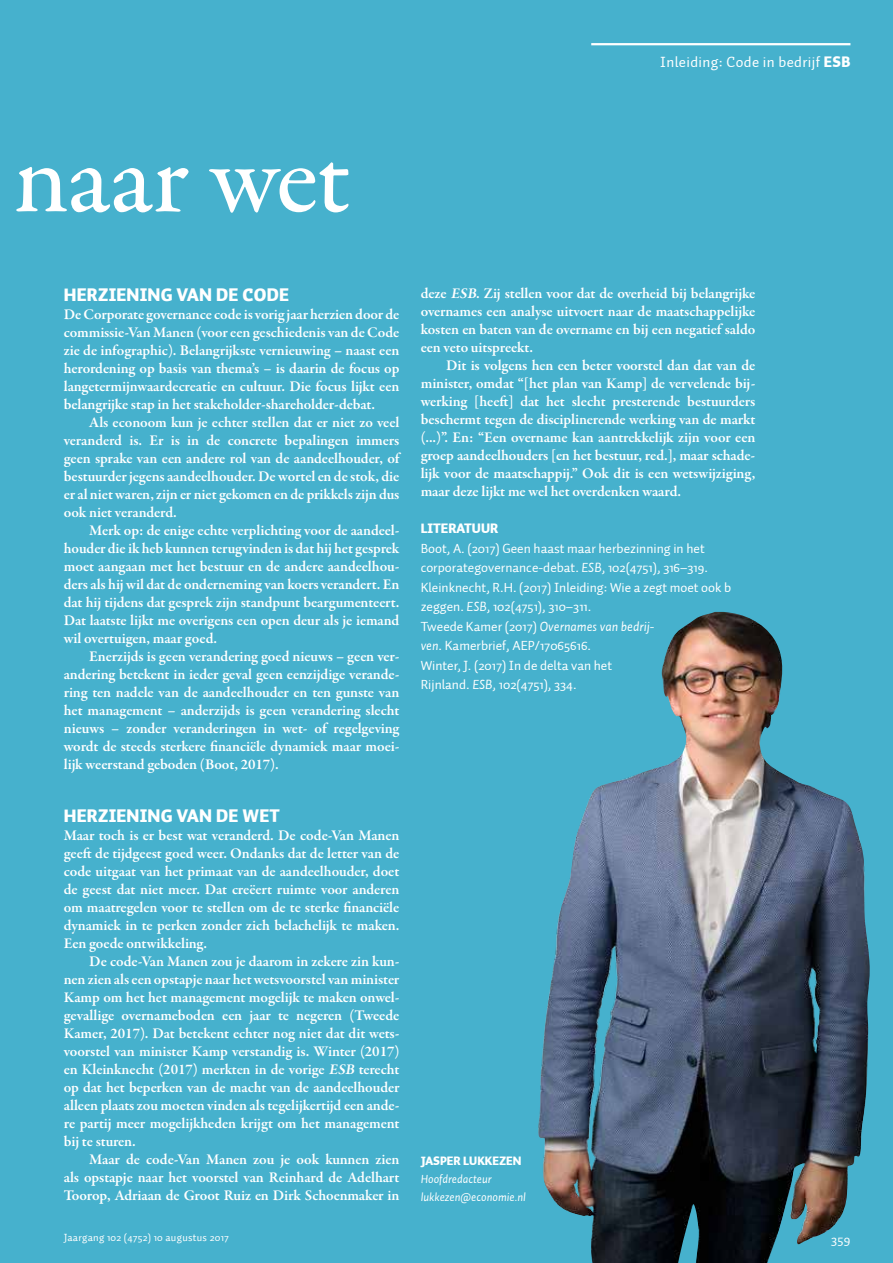
<style>
.page{position:relative;width:893px;height:1263px;background:#46b1cd}
.page>*{position:absolute;margin:0;border:0;box-sizing:border-box;transform-origin:0 0}
.t1{font:500 106.5px "Garamond Premr Pro";letter-spacing:-.02em;color:#fff}
.t2{font:900 18px "Auto 1";letter-spacing:.01em;color:#fff}
.t3{font:600 15px "Garamond Premr Pro";letter-spacing:-.01em;color:#fff}
.t4{font:15px "Auto 1";letter-spacing:.025em;color:#fff}
.t5{font:13.5px/19.5px "Auto 1";color:#fff}
.t6{font:italic 12px/18px "Auto 1";color:#fff}
.t7{font:10.5px "Auto 1";letter-spacing:.025em;color:#fff}
.s1{font-weight:900}
.s2{font-style:italic}
.s3{font-weight:900;font-style:normal}
</style>
<div class="page">
<hr style="left:591px;top:43px;width:259px;height:2px;background:#fff">
<img style="left:538px;top:612px;width:332px;height:651px">
<p class="t4" style="left:660px;top:53px;width:192px">Inleiding: Code in bedrijf <span class="s1">ESB</span></p>
<p class="t1" style="left:13px;top:113px;width:339px">naar wet</p>
<p class="t2" style="left:64px;top:283px;width:227px">HERZIENING VAN DE CODE</p>
<p class="t3" style="left:64px;top:305px;width:337px">De Corporate governance code is vorig jaar herzien door de</p>
<p class="t3" style="left:64px;top:323px;width:337px">commissie-Van Manen (voor een geschiedenis van de Code</p>
<p class="t3" style="left:64px;top:341px;width:337px">zie de infographic). Belangrijkste vernieuwing – naast een</p>
<p class="t3" style="left:64px;top:359px;width:337px">herordening op basis van thema’s – is daarin de focus op</p>
<p class="t3" style="left:64px;top:377px;width:337px">langetermijnwaardecreatie en cultuur. Die focus lijkt een</p>
<p class="t3" style="left:64px;top:395px;width:313px">belangrijke stap in het stakeholder-shareholder-debat.</p>
<p class="t3" style="left:89px;top:413px;width:312px">Als econoom kun je echter stellen dat er niet zo veel</p>
<p class="t3" style="left:64px;top:431px;width:337px">veranderd is. Er is in de concrete bepalingen immers</p>
<p class="t3" style="left:64px;top:449px;width:337px">geen sprake van een andere rol van de aandeelhouder, of</p>
<p class="t3" style="left:64px;top:467px;width:337px">bestuurder jegens aandeelhouder. De wortel en de stok, die</p>
<p class="t3" style="left:64px;top:485px;width:337px">er al niet waren, zijn er niet gekomen en de prikkels zijn dus</p>
<p class="t3" style="left:64px;top:503px;width:115px">ook niet veranderd.</p>
<p class="t3" style="left:89px;top:521px;width:312px">Merk op: de enige echte verplichting voor de aandeel-</p>
<p class="t3" style="left:64px;top:539px;width:337px">houder die ik heb kunnen terugvinden is dat hij het gesprek</p>
<p class="t3" style="left:64px;top:557px;width:337px">moet aangaan met het bestuur en de andere aandeelhou-</p>
<p class="t3" style="left:64px;top:575px;width:337px">ders als hij wil dat de onderneming van koers verandert. En</p>
<p class="t3" style="left:64px;top:593px;width:337px">dat hij tijdens dat gesprek zijn standpunt beargumenteert.</p>
<p class="t3" style="left:64px;top:611px;width:337px">Dat laatste lijkt me overigens een open deur als je iemand</p>
<p class="t3" style="left:64px;top:629px;width:155px">wil overtuigen, maar goed.</p>
<p class="t3" style="left:89px;top:647px;width:312px">Enerzijds is geen verandering goed nieuws – geen ver-</p>
<p class="t3" style="left:64px;top:665px;width:337px">andering betekent in ieder geval geen eenzijdige verande-</p>
<p class="t3" style="left:64px;top:683px;width:337px">ring ten nadele van de aandeelhouder en ten gunste van</p>
<p class="t3" style="left:64px;top:701px;width:337px">het management – anderzijds is geen verandering slecht</p>
<p class="t3" style="left:64px;top:719px;width:337px">nieuws – zonder veranderingen in wet- of regelgeving</p>
<p class="t3" style="left:64px;top:737px;width:337px">wordt de steeds sterkere financiële dynamiek maar moei-</p>
<p class="t3" style="left:64px;top:755px;width:216px">lijk weerstand geboden (Boot, 2017).</p>
<p class="t2" style="left:64px;top:804px;width:218px">HERZIENING VAN DE WET</p>
<p class="t3" style="left:64px;top:826px;width:337px">Maar toch is er best wat veranderd. De code-Van Manen</p>
<p class="t3" style="left:64px;top:844px;width:337px">geeft de tijdgeest goed weer. Ondanks dat de letter van de</p>
<p class="t3" style="left:64px;top:862px;width:337px">code uitgaat van het primaat van de aandeelhouder, doet</p>
<p class="t3" style="left:64px;top:880px;width:337px">de geest dat niet meer. Dat creëert ruimte voor anderen</p>
<p class="t3" style="left:64px;top:898px;width:337px">om maatregelen voor te stellen om de te sterke financiële</p>
<p class="t3" style="left:64px;top:916px;width:337px">dynamiek in te perken zonder zich belachelijk te maken.</p>
<p class="t3" style="left:64px;top:934px;width:145px">Een goede ontwikkeling.</p>
<p class="t3" style="left:89px;top:952px;width:312px">De code-Van Manen zou je daarom in zekere zin kun-</p>
<p class="t3" style="left:64px;top:970px;width:337px">nen zien als een opstapje naar het wetsvoorstel van minister</p>
<p class="t3" style="left:64px;top:988px;width:337px">Kamp om het het management mogelijk te maken onwel-</p>
<p class="t3" style="left:64px;top:1006px;width:337px">gevallige overnameboden een jaar te negeren (Tweede</p>
<p class="t3" style="left:64px;top:1024px;width:337px">Kamer, 2017). Dat betekent echter nog niet dat dit wets-</p>
<p class="t3" style="left:64px;top:1042px;width:337px">voorstel van minister Kamp verstandig is. Winter (2017)</p>
<p class="t3" style="left:64px;top:1060px;width:337px">en Kleinknecht (2017) merkten in de vorige <span class="s2">ESB</span> terecht</p>
<p class="t3" style="left:64px;top:1078px;width:337px">op dat het beperken van de macht van de aandeelhouder</p>
<p class="t3" style="left:64px;top:1096px;width:337px">alleen plaats zou moeten vinden als tegelijkertijd een ande-</p>
<p class="t3" style="left:64px;top:1114px;width:337px">re partij meer mogelijkheden krijgt om het management</p>
<p class="t3" style="left:64px;top:1132px;width:74px">bij te sturen.</p>
<p class="t3" style="left:89px;top:1150px;width:312px">Maar de code-Van Manen zou je ook kunnen zien</p>
<p class="t3" style="left:64px;top:1168px;width:337px">als opstapje naar het voorstel van Reinhard de Adelhart</p>
<p class="t3" style="left:64px;top:1186px;width:337px">Toorop, Adriaan de Groot Ruiz en Dirk Schoenmaker in</p>
<p class="t3" style="left:421px;top:284px;width:336px">deze <span class="s2">ESB</span>. Zij stellen voor dat de overheid bij belangrijke</p>
<p class="t3" style="left:421px;top:302px;width:336px">overnames een analyse uitvoert naar de maatschappelijke</p>
<p class="t3" style="left:421px;top:320px;width:336px">kosten en baten van de overname en bij een negatief saldo</p>
<p class="t3" style="left:421px;top:338px;width:114px">een veto uitspreekt.</p>
<p class="t3" style="left:446px;top:356px;width:311px">Dit is volgens hen een beter voorstel dan dat van de</p>
<p class="t3" style="left:421px;top:374px;width:336px">minister, omdat “[het plan van Kamp] de vervelende bij-</p>
<p class="t3" style="left:421px;top:392px;width:336px">werking [heeft] dat het slecht presterende bestuurders</p>
<p class="t3" style="left:421px;top:410px;width:336px">beschermt tegen de disciplinerende werking van de markt</p>
<p class="t3" style="left:421px;top:428px;width:336px">(...)”. En: “Een overname kan aantrekkelijk zijn voor een</p>
<p class="t3" style="left:421px;top:446px;width:336px">groep aandeelhouders [en het bestuur, red.], maar schade-</p>
<p class="t3" style="left:421px;top:464px;width:336px">lijk voor de maatschappij.” Ook dit is een wetswijziging,</p>
<p class="t3" style="left:421px;top:482px;width:262px">maar deze lijkt me wel het overdenken waard.</p>
<p class="t5" style="left:421px;top:519px;width:312px"><span class="s1">LITERATUUR<br></span>Boot, A. (2017) Geen haast maar herbezinning in het corporategovernance-debat. <span class="s2">ESB</span>, 102(4751), 316–319.<br>Kleinknecht, R.H. (2017) Inleiding: Wie a zegt moet ook b zeggen. <span class="s2">ESB</span>, 102(4751), 310–311.<br>Tweede Kamer (2017) <span class="s2">Overnames van bedrij-<br>ven</span>. Kamerbrief, AEP/17065616.<br>Winter, J. (2017) In de delta van het<br>Rijnland. <span class="s2">ESB</span>, 102(4751), 334.</p>
<p class="t6" style="left:421px;top:1152px;width:107px"><span class="s3">JASPER LUKKEZEN<br></span>Hoofdredacteur lukkezen@economie.nl</p>
<p class="t7" style="left:64px;top:1231px;width:167px">Jaargang 102 (4752) 10 augustus 2017</p>
<p class="t5" style="left:831px;top:1229px;width:21px">359</p>
</div>
